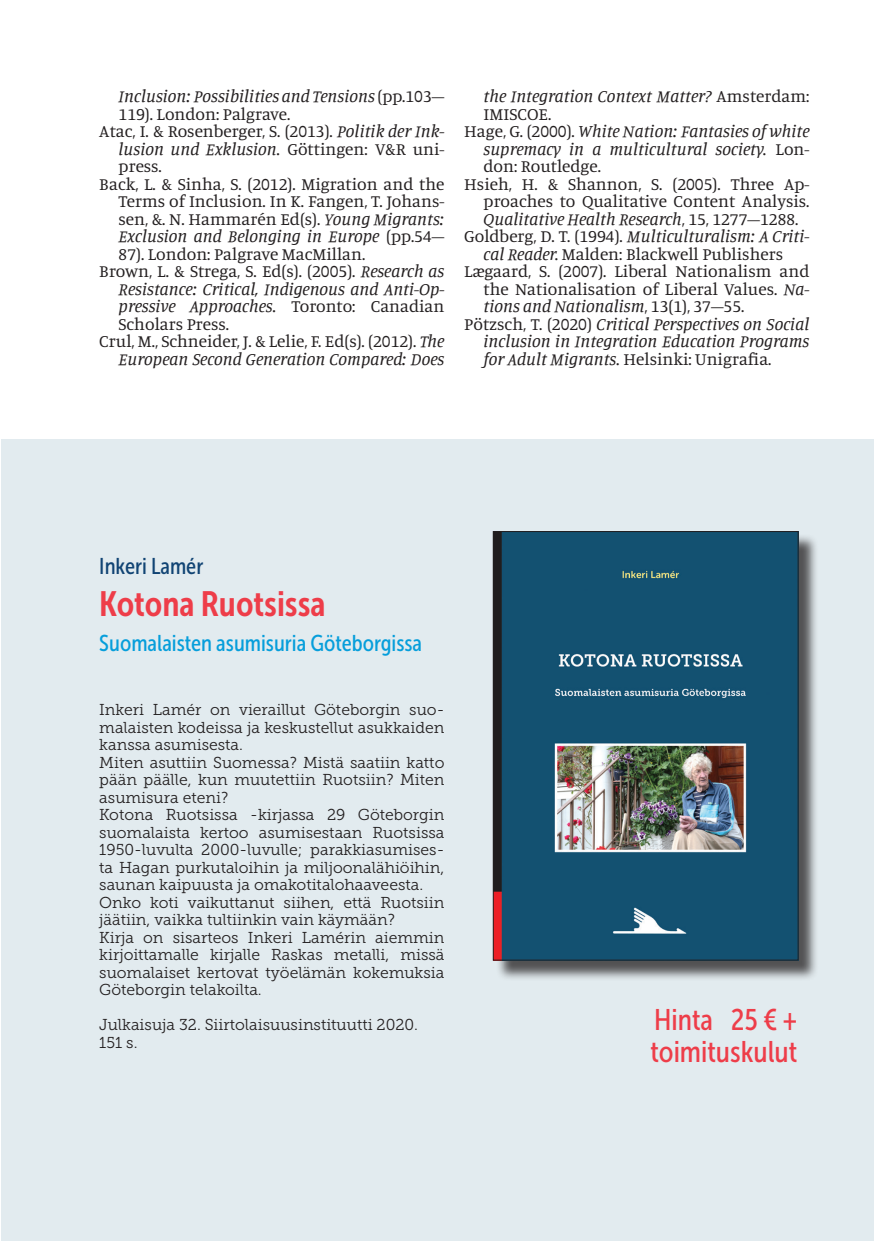
<style>
.page{position:relative;width:874px;height:1241px;background:#fff}
.page>*{position:absolute;margin:0;border:0;box-sizing:border-box;transform-origin:0 0}
.t1{font:35px "Museo Sans Cond 700";color:#ee3d49}
.t2{font:29.75px/31.5px "Museo Sans Cond 500";color:#ee3d49}
.t3{font:22.75px "Museo Sans Cond 500";color:#069edb}
.t4{font:22.75px "Museo Sans Cond 500";color:#114474}
.t5{font:17.5px "Manuale";color:#231f20}
.t6{font:italic 17.5px "Manuale";color:#231f20}
.t7{font:15.75px/17.5px "Museo Slab 300";color:#231f20}
.s1{font-style:normal}
.s2{font-style:italic}
</style>
<div class="page">
<div style="left:1px;top:439px;width:872px;height:801px;background:#e2ebef"></div>
<div style="left:495px;top:533px;width:323px;height:447px;background:#231f20;opacity:.75"></div>
<img style="left:494px;top:533px;width:302px;height:425px">
<div style="left:492px;top:531px;width:306px;height:429px;border:1px solid #231f20"></div>
<p class="t6" style="left:118px;top:85px;width:327px">Inclusion: Possibilities and Tensions <span class="s1">(pp.103–</span></p>
<p class="t5" style="left:118px;top:102px;width:173px">119). London: Palgrave.</p>
<p class="t5" style="left:99px;top:120px;width:346px">Atac, I. &amp; Rosenberger, S. (2013). <span class="s2">Politik der Ink-</span></p>
<p class="t6" style="left:118px;top:137px;width:327px">lusion und Exklusion. <span class="s1">Göttingen: V&amp;R uni-</span></p>
<p class="t5" style="left:118px;top:155px;width:45px">press.</p>
<p class="t5" style="left:99px;top:172px;width:346px">Back, L. &amp; Sinha, S. (2012). Migration and the</p>
<p class="t5" style="left:118px;top:190px;width:327px">Terms of Inclusion. In K. Fangen, T. Johans-</p>
<p class="t5" style="left:118px;top:207px;width:327px">sen, &amp;. N. Hammarén Ed(s). <span class="s2">Young Migrants:</span></p>
<p class="t6" style="left:118px;top:225px;width:327px">Exclusion and Belonging in Europe <span class="s1">(pp.54–</span></p>
<p class="t5" style="left:118px;top:242px;width:248px">87). London: Palgrave MacMillan.</p>
<p class="t5" style="left:99px;top:260px;width:346px">Brown, L. &amp; Strega, S. Ed(s). (2005). <span class="s2">Research as</span></p>
<p class="t6" style="left:118px;top:277px;width:327px">Resistance: Critical, Indigenous and Anti-Op-</p>
<p class="t6" style="left:118px;top:295px;width:327px">pressive Approaches. <span class="s1">Toronto: Canadian</span></p>
<p class="t5" style="left:118px;top:312px;width:112px">Scholars Press.</p>
<p class="t5" style="left:99px;top:330px;width:346px">Crul, M., Schneider, J. &amp; Lelie, F. Ed(s). (2012). <span class="s2">The</span></p>
<p class="t6" style="left:118px;top:347px;width:327px">European Second Generation Compared: Does</p>
<p class="t6" style="left:483px;top:85px;width:327px">the Integration Context Matter? <span class="s1">Amsterdam:</span></p>
<p class="t5" style="left:483px;top:102px;width:69px">IMISCOE.</p>
<p class="t6" style="left:464px;top:120px;width:346px"><span class="s1">Hage, G. (2000).</span> White Nation: Fantasies of white</p>
<p class="t6" style="left:483px;top:137px;width:327px">supremacy in a multicultural society. <span class="s1">Lon-</span></p>
<p class="t5" style="left:483px;top:155px;width:119px">don: Routledge.</p>
<p class="t5" style="left:464px;top:172px;width:346px">Hsieh, H. &amp; Shannon, S. (2005). Three Ap-</p>
<p class="t5" style="left:483px;top:190px;width:327px">proaches to Qualitative Content Analysis.</p>
<p class="t6" style="left:483px;top:207px;width:316px">Qualitative Health Research<span class="s1">, 15, 1277–1288.</span></p>
<p class="t6" style="left:464px;top:225px;width:346px"><span class="s1">Goldberg, D. T. (1994).</span> Multiculturalism: A Criti-</p>
<p class="t5" style="left:483px;top:242px;width:301px"><span class="s2">cal Reader.</span> Malden: Blackwell Publishers</p>
<p class="t5" style="left:464px;top:260px;width:346px">Lægaard, S. (2007). Liberal Nationalism and</p>
<p class="t5" style="left:483px;top:277px;width:327px">the Nationalisation of Liberal Values. <span class="s2">Na-</span></p>
<p class="t6" style="left:483px;top:295px;width:262px">tions and Nationalism<span class="s1">, 13(1), 37–55.</span></p>
<p class="t6" style="left:464px;top:312px;width:346px"><span class="s1">Pötzsch, T. (2020)</span> Critical Perspectives on Social</p>
<p class="t6" style="left:483px;top:330px;width:327px">inclusion in Integration Education Programs</p>
<p class="t5" style="left:483px;top:347px;width:289px"><span class="s2">for Adult Migrants.</span> Helsinki: Unigrafia.</p>
<h3 class="t4" style="left:99px;top:554px;width:105px">Inkeri Lamér</h3>
<h1 class="t1" style="left:99px;top:584px;width:228px">Kotona Ruotsissa</h1>
<h3 class="t3" style="left:99px;top:631px;width:324px">Suomalaisten asumisuria Göteborgissa</h3>
<p class="t7" style="left:99px;top:701px;width:346px">Inkeri Lamér on vieraillut Göteborgin suo&shy;malaisten kodeissa ja keskustellut asukkaiden kanssa asumisesta.<br>Miten asuttiin Suomessa? Mistä saatiin katto pään päälle, kun muutettiin Ruotsiin? Miten asumisura eteni?<br>Kotona Ruotsissa -kirjassa 29 Göteborgin suomalaista kertoo asumisestaan Ruotsissa 1950-luvulta 2000-luvulle; parakkiasumises&shy;ta Hagan purkutaloihin ja miljoonalähiöihin, saunan kaipuusta ja omakotitalohaaveesta.<br>Onko koti vaikuttanut siihen, että Ruotsiin jäätiin, vaikka tultiinkin vain käymään?<br>Kirja on sisarteos Inkeri Lamérin aiemmin kirjoittamalle kirjalle Raskas metalli, missä suomalaiset kertovat työelämän kokemuksia Göteborgin telakoilta.</p>
<p class="t7" style="left:99px;top:1016px;width:320px">Julkaisuja 32. Siirtolaisuusinstituutti 2020.<br>151 s.</p>
<h2 class="t2" style="left:650px;top:1003px;width:148px">Hinta 25 € + toimituskulut</h2>
</div>
